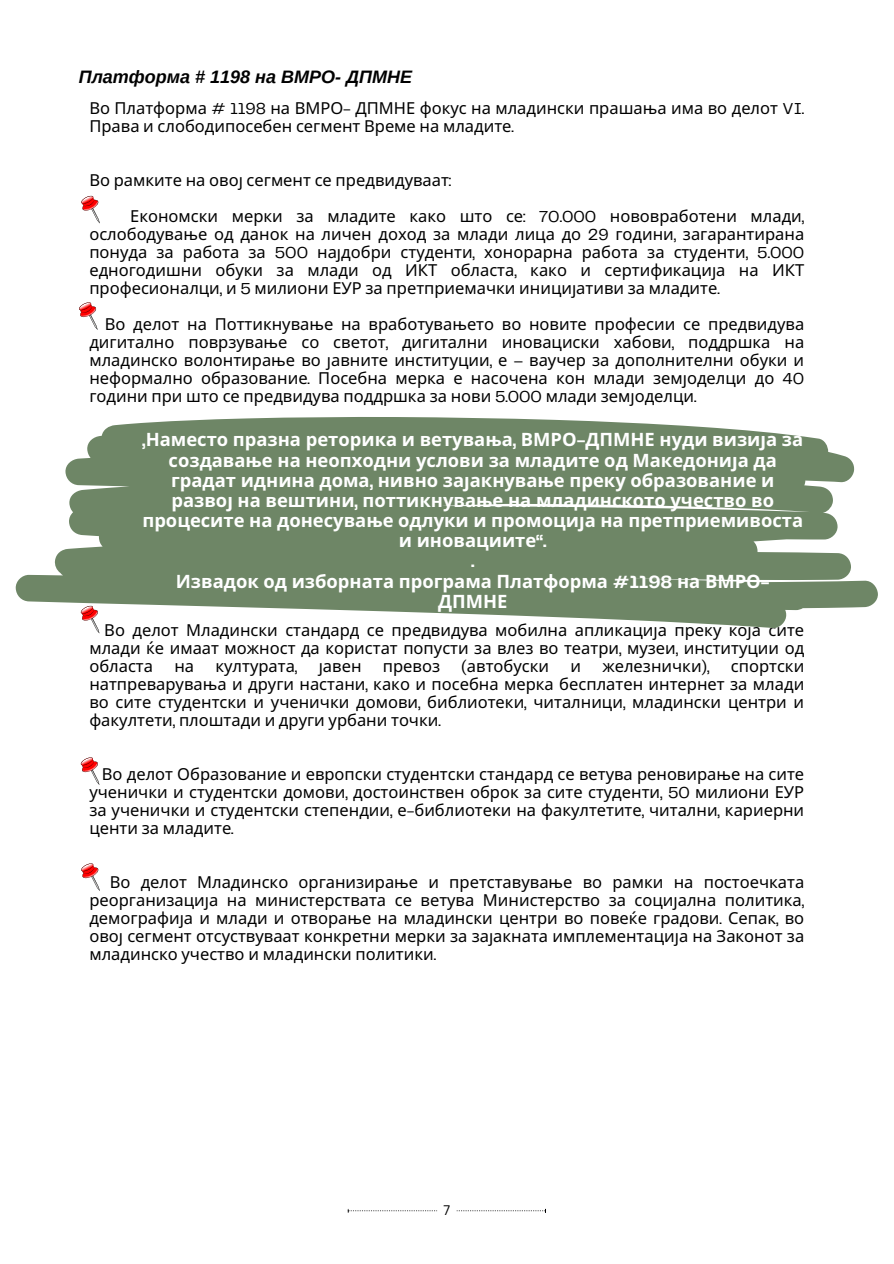
<style>
.page{position:relative;width:894px;height:1264px;background:#fff}
.page>*{position:absolute;margin:0;border:0;box-sizing:border-box;transform-origin:0 0}
.t1{font:700 18.3px/20.1px "Noto Sans";color:#fff;text-align:center}
.t2{font:italic 700 18px "Arimo";color:#000}
.t3{font:16.5px/18px "Noto Sans";color:#000;text-align:justify}
.t4{font:13.5px "Canva Sans";color:#000}
.s1{font-family:"Telegraf"}
</style>
<div class="page">
<svg style="left:15px;top:417px;width:862px;height:211px;fill:#6e8666"></svg>
<svg style="left:81px;top:195px;width:19px;height:29px"></svg>
<svg style="left:79px;top:302px;width:19px;height:28px"></svg>
<svg style="left:78px;top:603px;width:22px;height:30px"></svg>
<svg style="left:80px;top:757px;width:20px;height:28px"></svg>
<svg style="left:347px;top:1209px;width:199px;height:3px"></svg>
<svg style="left:81px;top:863px;width:19px;height:28px"></svg>
<h1 class="t2" style="left:79px;top:67px;width:335px">Платформа # 1198 на ВМРО- ДПМНЕ</h1>
<h1 class="t3" style="left:89px;top:98px;width:716px">Во Платформа <span class="s1"># 1198</span> на ВМРО<span class="s1">-</span> ДПМНЕ фокус на младински прашања има во делот <span class="s1">VI.<br></span>Права и слободипосебен сегмент Време на младите<span class="s1">.</span></h1>
<p class="t3" style="left:130px;top:161px;width:608px;line-height:36px;text-indent:-41px">Во рамките на овој сегмент се предвидуваат<span class="s1">:<br></span>Економски мерки за младите како што се<span class="s1">: 70.000</span> нововработени</p>
<p class="t3" style="left:89px;top:206px;width:716px;text-indent:661px">млади<span class="s1">, </span>ослободување од данок на личен доход за млади лица до <span class="s1">29</span> години<span class="s1">,</span> загарантирана понуда за работа за <span class="s1">500</span> најдобри студенти<span class="s1">,</span> хонорарна работа за студенти<span class="s1">, 5.000 </span>едногодишни обуки за млади од ИКТ областа<span class="s1">,</span> како и сертификација на ИКТ професионалци<span class="s1">,</span> и <span class="s1">5</span> милиони ЕУР за претприемачки иницијативи за младите<span class="s1">.</span></p>
<p class="t3" style="left:105px;top:314px;width:22px">Во</p>
<p class="t3" style="left:89px;top:314px;width:716px;text-indent:44px">делот на Поттикнување на вработувањето во новите професии се предвидува дигитално поврзување со светот<span class="s1">,</span> дигитални иновациски хабови<span class="s1">,</span> поддршка на младинско волонтирање во јавните институции<span class="s1">,</span> е <span class="s1">–</span> ваучер за дополнителни обуки и неформално образование<span class="s1">.</span> Посебна мерка е насочена кон млади земјоделци до <span class="s1">40 </span>години при што се предвидува поддршка за нови <span class="s1">5.000</span> млади земјоделци<span class="s1">.</span></p>
<p class="t1" style="left:142px;top:429px;width:662px"><span class="s1">„</span>Наместо празна реторика и ветувања<span class="s1">,</span> ВМРО<span class="s1">-</span>ДПМНЕ нуди визија за создавање на неопходни услови за младите од Македонија да градат иднина дома<span class="s1">,</span> нивно зајакнување преку образование и развој на вештини<span class="s1">,</span> поттикнување на младинското учество во процесите на донесување одлуки и промоција на претприемивоста и иновациите<span class="s1">“.<br>.<br></span>Извадок од изборната програма Платформа <span class="s1">#1198</span> на ВМРО<span class="s1">-</span></p>
<p class="t1" style="left:438px;top:590px;width:71px">ДПМНЕ</p>
<p class="t3" style="left:89px;top:620px;width:716px;text-indent:15px">Во делот Младински стандард се предвидува мобилна апликација преку која сите млади ќе имаат можност да користат попусти за влез во театри<span class="s1">,</span> музеи<span class="s1">,</span> институции од областа</p>
<p class="t3" style="left:174px;top:656px;width:21px">на</p>
<p class="t3" style="left:215px;top:656px;width:83px">културата<span class="s1">,</span></p>
<p class="t3" style="left:318px;top:656px;width:44px">јавен</p>
<p class="t3" style="left:383px;top:656px;width:59px">превоз</p>
<p class="t3" style="left:461px;top:656px;width:89px"><span class="s1">(</span>автобуски</p>
<p class="t3" style="left:570px;top:656px;width:12px">и</p>
<p class="t3" style="left:602px;top:656px;width:108px">железнички<span class="s1">),</span></p>
<p class="t3" style="left:89px;top:656px;width:716px;text-align:right">спортски<br>натпреварувања и други настани<span class="s1">,</span> како и посебна мерка бесплатен интернет за млади</p>
<p class="t3" style="left:89px;top:692px;width:716px">во сите студентски и ученички домови<span class="s1">,</span> библиотеки<span class="s1">,</span> читалници<span class="s1">,</span> младински центри и факултети<span class="s1">,</span> плоштади и други урбани точки<span class="s1">.</span></p>
<p class="t3" style="left:89px;top:764px;width:716px;text-indent:13px">Во делот Образование и европски студентски стандард се ветува реновирање на сите ученички и студентски домови<span class="s1">,</span> достоинствен оброк за сите студенти<span class="s1">, 50</span> милиони ЕУР за ученички и студентски степендии<span class="s1">,</span> е<span class="s1">-</span>библиотеки на факултетите<span class="s1">,</span> читални<span class="s1">,</span> кариерни</p>
<p class="t3" style="left:89px;top:818px;width:146px">центи за младите<span class="s1">.</span></p>
<p class="t3" style="left:89px;top:872px;width:716px;text-indent:20px">Во делот Младинско организирање и претставување во рамки на постоечката реорганизација на министерствата се ветува Министерство за социјална</p>
<p class="t3" style="left:89px;top:890px;width:716px;text-indent:635px">политика<span class="s1">, </span>демографија и млади и отворање на младински центри во повеќе градови<span class="s1">.</span> Сепак<span class="s1">,</span> во овој сегмент отсуствуваат конкретни мерки за зајакната имплементација на Законот за младинско учество и младински политики<span class="s1">.</span></p>
<p class="t4" style="left:443px;top:1200px;width:8px">7</p>
</div>
